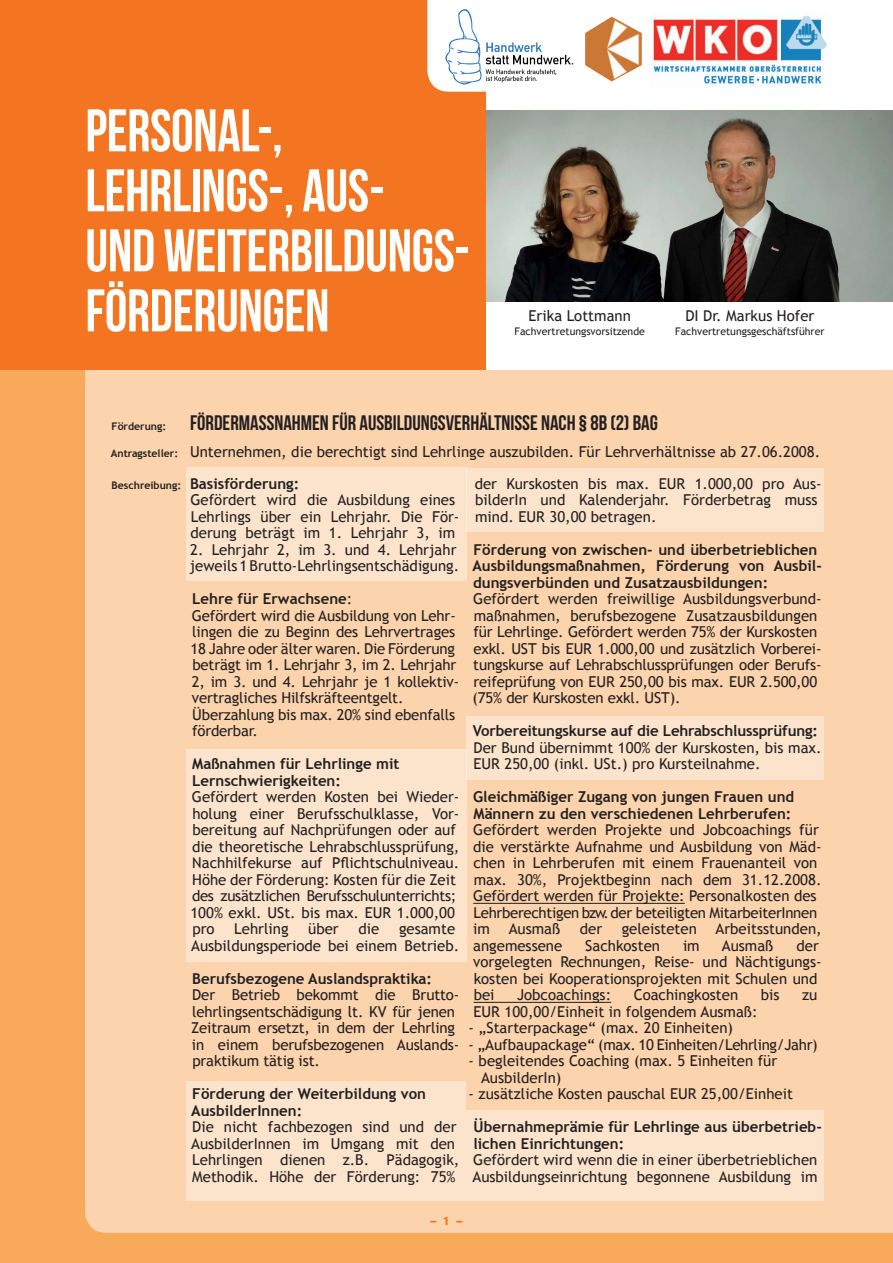
<style>
.page{position:relative;width:893px;height:1263px;background:#f9a95a}
.page>*{position:absolute;margin:0;border:0;box-sizing:border-box;transform-origin:0 0}
.t1{font:60px/60px "Bebas Neue";letter-spacing:-.005em;color:#fff;scale:.95 1}
.t2{font:21px "Bebas Neue";color:#231f20}
.t3{font:15px/16.5px "Trebuchet MS";color:#231f20}
.t4{font:700 15px/16.5px "Trebuchet MS";color:#231f20}
.t5{font:15px "Trebuchet MS";letter-spacing:-.02em;color:#231f20}
.t6{font:900 12px "Akzidenz Grotesk";color:#f47521}
.t7{font:10.5px "Trebuchet MS";color:#231f20}
.s1{font-family:"Trebuchet MS";font-weight:700;font-size:10.5px}
.s2{font-weight:700;font-size:10.5px}
.s3{font-size:10.5px}
.s4{font-weight:400}
</style>
<div class="page">
<div style="left:0;top:0;width:893px;height:370px;background:#f47521"></div>
<div style="left:487px;top:0;width:406px;height:370px;background:#fff"></div>
<svg style="left:427px;top:0;width:400px;height:92px"></svg>
<img style="left:444px;top:5px;width:130px;height:81px">
<div style="left:85px;top:370px;width:808px;height:863px;background:#fbd3ac"></div>
<div style="left:186px;top:468px;width:281px;height:113px;background:#fce4cc"></div>
<div style="left:467px;top:468px;width:357px;height:63px;background:#fce4cc"></div>
<div style="left:467px;top:716px;width:357px;height:64px;background:#fce4cc"></div>
<div style="left:467px;top:1110px;width:357px;height:90px;background:#fce4cc"></div>
<div style="left:186px;top:749px;width:281px;height:213px;background:#fce4cc"></div>
<div style="left:186px;top:1081px;width:280px;height:119px;background:#fce4cc"></div>
<hr style="left:473px;top:903px;width:212px;height:1px;background:#231f20">
<hr style="left:474px;top:1002px;width:137px;height:1px;background:#231f20">
<img style="left:487px;top:111px;width:406px;height:190px">
<p class="t1" style="left:85px;top:100px;width:209px">PERSONAL-,</p>
<p class="t1" style="left:85px;top:160px;width:316px">LEHRLINGS-, AUS-</p>
<p class="t1" style="left:85px;top:220px;width:406px">UND WEITERBILDUNGS-<br>FÖRDERUNGEN</p>
<p class="t3" style="left:529px;top:308px;width:104px">Erika Lottmann</p>
<p class="t7" style="left:515px;top:325px;width:132px">Fachvertretungsvorsitzende</p>
<p class="t3" style="left:685px;top:308px;width:131px">DI Dr. Markus Hofer</p>
<p class="t7" style="left:675px;top:325px;width:151px">Fachvertretungsgeschäftsführer</p>
<p class="t2" style="left:112px;top:412px;width:548px"><span class="s1">Förderung:</span> FÖRDERMAßNAHMEN FÜR AUSBILDUNGSVERHÄLTNISSE NACH § 8B (2) BAG</p>
<p class="t3" style="left:111px;top:444px;width:711px"><span class="s2">Antragsteller:</span> Unternehmen, die berechtigt sind Lehrlinge auszubilden. Für Lehrverhältnisse ab 27.06.2008.</p>
<p class="t4" style="left:112px;top:475px;width:189px"><span class="s3">Beschreibung:</span> Basisförderung:</p>
<p class="t3" style="left:190px;top:492px;width:270px">Gefördert wird die Ausbildung eines<br>Lehrlings über ein Lehrjahr. Die För&shy;derung beträgt im 1. Lehrjahr 3, im</p>
<p class="t3" style="left:190px;top:541px;width:268px">2. Lehrjahr 2, im 3. und 4. Lehrjahr</p>
<p class="t3" style="left:190px;top:558px;width:271px">jeweils 1 Brutto-Lehrlingsentschädigung.</p>
<p class="t4" style="left:192px;top:591px;width:162px">Lehre für Erwachsene<span class="s4">:</span></p>
<p class="t3" style="left:192px;top:607px;width:265px">Gefördert wird die Ausbildung von Lehr-</p>
<p class="t3" style="left:190px;top:624px;width:270px">lingen die zu Beginn des Lehrvertrages 18 Jahre oder älter waren. Die Förderung beträgt im 1. Lehrjahr 3, im 2. Lehrjahr 2, im 3. und 4. Lehrjahr je 1 kollektiv&shy;vertragliches Hilfskräfteentgelt.</p>
<p class="t3" style="left:192px;top:706px;width:265px">Überzahlung bis max. 20% sind ebenfalls förderbar.</p>
<p class="t4" style="left:192px;top:756px;width:209px">Maßnahmen für Lehrlinge mit</p>
<p class="t4" style="left:192px;top:772px;width:150px">Lernschwierigkeiten:</p>
<p class="t3" style="left:192px;top:789px;width:269px">Gefördert werden Kosten bei Wieder&shy;holung einer Berufsschulklasse, Vor&shy;bereitung auf Nachprüfungen oder auf die theoretische Lehrabschlussprüfung, Nachhilfekurse auf Pflichtschulniveau.<br>Höhe der Förderung: Kosten für die Zeit</p>
<p class="t5" style="left:192px;top:887px;width:266px">des zusätzlichen Berufsschulunterrichts;</p>
<p class="t3" style="left:190px;top:904px;width:266px">100% exkl. USt. bis max. EUR 1.000,00 pro</p>
<p class="t3" style="left:475px;top:475px;width:348px">der Kurskosten bis max. EUR 1.000,00 pro Aus-</p>
<p class="t3" style="left:475px;top:492px;width:344px">bilderIn und Kalenderjahr. Förderbetrag muss</p>
<p class="t3" style="left:475px;top:508px;width:183px">mind. EUR 30,00 betragen.</p>
<p class="t4" style="left:474px;top:541px;width:345px">Förderung von zwischen- und überbetrieblichen</p>
<p class="t4" style="left:472px;top:558px;width:351px">Ausbildungsmaßnahmen, Förderung von Ausbil-</p>
<p class="t4" style="left:473px;top:574px;width:296px">dungsverbünden und Zusatzausbildungen:</p>
<p class="t3" style="left:473px;top:591px;width:350px">Gefördert werden freiwillige Ausbildungsverbund&shy;maßnahmen, berufsbezogene Zusatzausbildungen für Lehrlinge. Gefördert werden 75% der Kurskosten</p>
<p class="t3" style="left:473px;top:640px;width:350px">exkl. UST bis EUR 1.000,00 und zusätzlich Vorberei-</p>
<p class="t3" style="left:473px;top:657px;width:350px">tungskurse auf Lehrabschlussprüfungen oder Berufs&shy;reifeprüfung von EUR 250,00 bis max. EUR 2.500,00</p>
<p class="t3" style="left:472px;top:690px;width:210px">(75% der Kurskosten exkl. UST).</p>
<p class="t4" style="left:473px;top:723px;width:347px">Vorbereitungskurse auf die Lehrabschlussprüfung:</p>
<p class="t3" style="left:474px;top:739px;width:349px">Der Bund übernimmt 100% der Kurskosten, bis max.<br>EUR 250,00 (inkl. USt.) pro Kursteilnahme.</p>
<p class="t4" style="left:473px;top:789px;width:322px">Gleichmäßiger Zugang von jungen Frauen und</p>
<p class="t4" style="left:473px;top:805px;width:319px">Männern zu den verschiedenen Lehrberufen:</p>
<p class="t3" style="left:473px;top:822px;width:350px">Gefördert werden Projekte und Jobcoachings für die verstärkte Aufnahme und Ausbildung von Mäd&shy;chen in Lehrberufen mit einem Frauenanteil von max. 30%, Projektbeginn nach dem 31.12.2008.</p>
<p class="t3" style="left:473px;top:888px;width:345px">Gefördert werden für Projekte: Personalkosten des</p>
<p class="t5" style="left:474px;top:904px;width:345px">Lehrberechtigen bzw. der beteiligten MitarbeiterInnen</p>
<p class="t3" style="left:473px;top:921px;width:89px">im Ausmaß</p>
<p class="t3" style="left:580px;top:921px;width:24px">der</p>
<p class="t3" style="left:622px;top:921px;width:201px">geleisteten Arbeitsstunden,</p>
<p class="t3" style="left:473px;top:937px;width:91px">angemessene</p>
<p class="t3" style="left:585px;top:937px;width:76px">Sachkosten</p>
<p class="t3" style="left:683px;top:937px;width:18px">im</p>
<p class="t3" style="left:722px;top:937px;width:53px">Ausmaß</p>
<p class="t3" style="left:796px;top:937px;width:24px">der</p>
<p class="t3" style="left:473px;top:954px;width:350px">vorgelegten Rechnungen, Reise- und Nächtigungs&shy;kosten bei Kooperationsprojekten mit Schulen und</p>
<p class="t3" style="left:474px;top:987px;width:22px">bei</p>
<p class="t3" style="left:517px;top:987px;width:96px">Jobcoachings:</p>
<p class="t3" style="left:634px;top:987px;width:106px">Coachingkosten</p>
<p class="t3" style="left:761px;top:987px;width:20px">bis</p>
<p class="t3" style="left:802px;top:987px;width:17px">zu</p>
<p class="t3" style="left:474px;top:1003px;width:286px">EUR 100,00/Einheit in folgendem Ausmaß:</p>
<p class="t3" style="left:469px;top:1020px;width:266px">- „Starterpackage“ (max. 20 Einheiten)</p>
<p class="t5" style="left:469px;top:1036px;width:351px">- „Aufbaupackage“ (max. 10 Einheiten/Lehrling/Jahr)</p>
<p class="t3" style="left:469px;top:1053px;width:310px">- begleitendes Coaching (max. 5 Einheiten für</p>
<p class="t3" style="left:481px;top:1069px;width:82px">AusbilderIn)</p>
<p class="t3" style="left:469px;top:1086px;width:326px">- zusätzliche Kosten pauschal EUR 25,00/Einheit</p>
<p class="t4" style="left:473px;top:1119px;width:350px">Übernahmeprämie für Lehrlinge aus überbetrieb&shy;lichen Einrichtungen:</p>
<p class="t3" style="left:472px;top:1152px;width:346px">Gefördert wird wenn die in einer überbetrieblichen<br>Ausbildungseinrichtung begonnene Ausbildung im</p>
<p class="t3" style="left:234px;top:921px;width:56px">Lehrling</p>
<p class="t3" style="left:308px;top:921px;width:32px">über</p>
<p class="t3" style="left:358px;top:921px;width:22px">die</p>
<p class="t3" style="left:399px;top:921px;width:58px">gesamte</p>
<p class="t3" style="left:191px;top:937px;width:270px">Ausbildungsperiode bei einem Betrieb.</p>
<p class="t4" style="left:192px;top:970px;width:241px">Berufsbezogene Auslandspraktika:</p>
<p class="t3" style="left:192px;top:987px;width:269px">Der Betrieb bekommt die Brutto-</p>
<p class="t3" style="left:191px;top:1003px;width:270px">lehrlingsentschädigung lt. KV für jenen<br>Zeitraum ersetzt, in dem der Lehrling in einem berufsbezogenen Auslands-</p>
<p class="t3" style="left:192px;top:1053px;width:129px">praktikum tätig ist.</p>
<p class="t4" style="left:192px;top:1086px;width:235px">Förderung der Weiterbildung von</p>
<p class="t4" style="left:191px;top:1102px;width:113px">AusbilderInnen:</p>
<p class="t3" style="left:191px;top:1119px;width:270px">Die nicht fachbezogen sind und der AusbilderInnen im Umgang mit den Lehrlingen dienen z.B. Pädagogik, Methodik. Höhe der Förderung: 75%</p>
<p class="t6" style="left:430px;top:1214px;width:34px">– 1 –</p>
</div>
